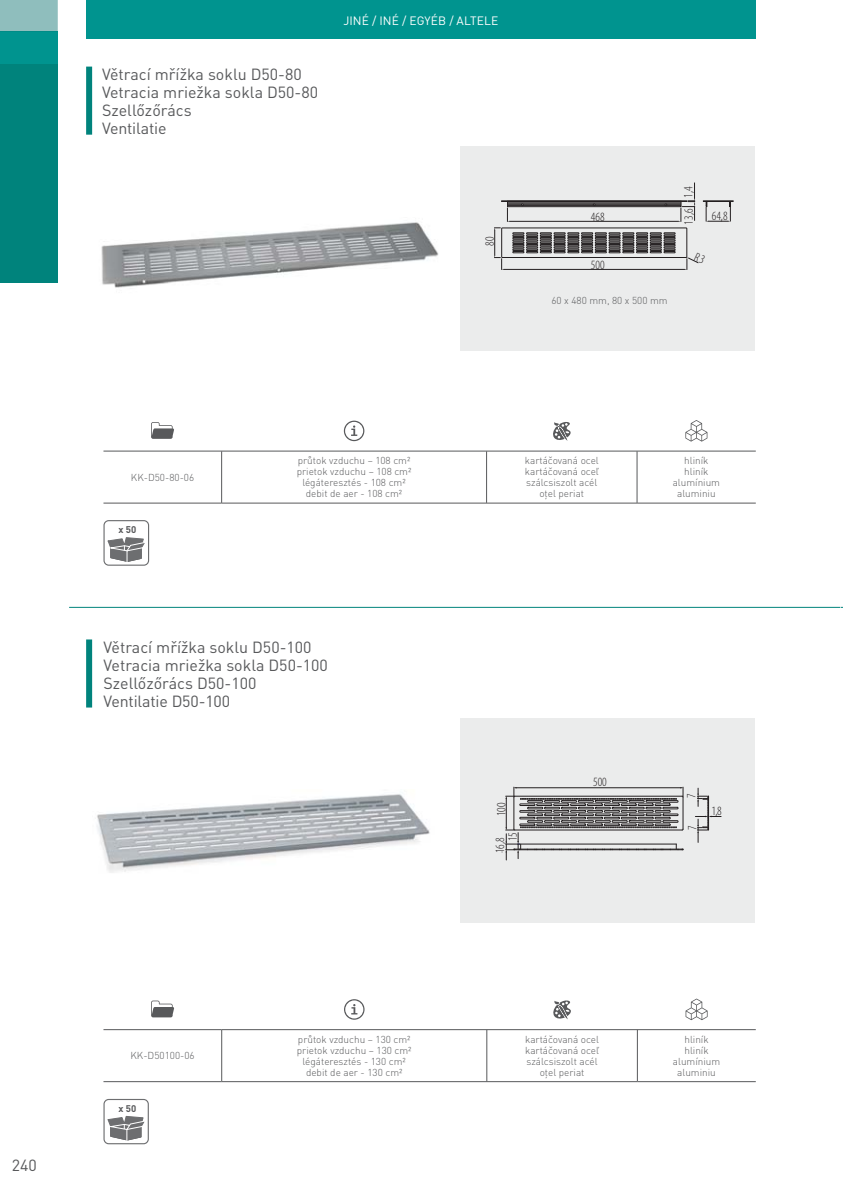
<style>
.page{position:relative;width:843px;height:1192px;background:#fff}
.page>*{position:absolute;margin:0;border:0;box-sizing:border-box;transform-origin:0 0}
.t1{font:16px/18px "DIN Pro";color:#58595b}
.t2{font:300 condensed 12.6px/12.8px "Myriad Pro";color:#231f20}
.t3{font:12px "DIN Pro";letter-spacing:.01em;color:#fff}
.t4{font:300 10px/11px "DIN Pro";color:#58595b;text-align:center}
.t5{font:700 9.6px "DIN Pro";color:#58595b}
</style>
<div class="page">
<hr style="left:69px;top:607px;width:771px;height:1px;background:#00837c">
<div style="left:0;top:64px;width:58px;height:218px;background:#00837c"></div>
<div style="left:0;top:31px;width:58px;height:33px;background:#00948f"></div>
<div style="left:0;top:0;width:58px;height:31px;background:#8fbebd"></div>
<div style="left:86px;top:0;width:669px;height:38px;background:#00948f"></div>
<div style="left:460px;top:719px;width:295px;height:204px;background:#ebecec"></div>
<div style="left:86px;top:639px;width:6px;height:68px;background:#00837c"></div>
<div style="left:86px;top:67px;width:6px;height:68px;background:#00837c"></div>
<div style="left:460px;top:146px;width:294px;height:204px;background:#ebecec"></div>
<img style="left:97px;top:794px;width:333px;height:79px">
<svg style="left:695px;top:788px;width:26px;height:54px"></svg>
<svg style="left:502px;top:787px;width:181px;height:73px"></svg>
<img style="left:101px;top:222px;width:338px;height:66px">
<div style="left:703px;top:201px;width:30px;height:1px;border:1px solid #231f20"></div>
<div style="left:103px;top:520px;width:46px;height:45px;border:1px solid #6d6e70;border-radius:5px"></div>
<svg style="left:107px;top:537px;width:40px;height:26px"></svg>
<div style="left:103px;top:1098px;width:46px;height:46px;border:1px solid #6d6e70;border-radius:5px"></div>
<svg style="left:107px;top:1115px;width:38px;height:26px"></svg>
<hr style="left:486px;top:451px;width:1px;height:52px;background:#58595b">
<hr style="left:222px;top:503px;width:415px;height:1px;background:#58595b">
<hr style="left:221px;top:451px;width:1px;height:52px;background:#58595b">
<hr style="left:103px;top:503px;width:119px;height:1px;background:#58595b">
<hr style="left:103px;top:451px;width:652px;height:1px;background:#58595b">
<hr style="left:636px;top:451px;width:1px;height:52px;background:#58595b">
<hr style="left:637px;top:503px;width:118px;height:1px;background:#58595b">
<svg style="left:151px;top:422px;width:23px;height:17px"></svg>
<svg style="left:344px;top:420px;width:20px;height:21px"></svg>
<svg style="left:553px;top:422px;width:17px;height:19px"></svg>
<svg style="left:685px;top:420px;width:22px;height:21px"></svg>
<hr style="left:486px;top:1029px;width:1px;height:52px;background:#58595b">
<hr style="left:222px;top:1081px;width:415px;height:1px;background:#58595b">
<hr style="left:221px;top:1029px;width:1px;height:52px;background:#58595b">
<hr style="left:103px;top:1081px;width:119px;height:1px;background:#58595b">
<hr style="left:103px;top:1029px;width:119px;height:1px;background:#58595b">
<hr style="left:222px;top:1029px;width:533px;height:1px;background:#58595b">
<hr style="left:637px;top:1029px;width:1px;height:52px;background:#58595b">
<hr style="left:637px;top:1081px;width:118px;height:1px;background:#58595b">
<svg style="left:151px;top:1000px;width:23px;height:17px"></svg>
<svg style="left:344px;top:999px;width:20px;height:20px"></svg>
<svg style="left:553px;top:1000px;width:18px;height:19px"></svg>
<svg style="left:685px;top:998px;width:22px;height:22px"></svg>
<svg style="left:494px;top:182px;width:237px;height:88px"></svg>
<h1 class="t1" style="left:102px;top:67px;width:217px">Větrací mřížka soklu D50-80<br>Vetracia mriežka sokla D50-80<br>Szellőzőrács<br>Ventilatie</h1>
<p class="t3" style="left:343px;top:16px;width:156px">JINÉ / INÉ / EGYÉB / ALTELE</p>
<p class="t2" style="left:483px;top:246px;width:11px;rotate:-90deg">80</p>
<p class="t2" style="left:591px;top:210px;width:15px">468</p>
<p class="t2" style="left:591px;top:258px;width:15px">500</p>
<p class="t4" style="left:551px;top:296px;width:118px">60 x 480 mm, 80 x 500 mm</p>
<p class="t2" style="left:682px;top:224px;width:40px;rotate:-90deg">13,6 1,4</p>
<p class="t2" style="left:711px;top:209px;width:17px">64,8</p>
<p class="t4" style="left:131px;top:473px;width:65px">KK-D50-80-06</p>
<p class="t5" style="left:119px;top:526px;width:19px">x 50</p>
<p class="t4" style="left:297px;top:456px;width:116px">průtok vzduchu – 108 cm² prietok vzduchu – 108 cm² légáteresztés - 108 cm² debit de aer - 108 cm²</p>
<p class="t4" style="left:525px;top:456px;width:75px">kartáčovaná ocel kartáčovaná oceľ szálcsiszolt acél oțel periat</p>
<p class="t4" style="left:672px;top:456px;width:49px">hliník hliník alumínium aluminiu</p>
<h1 class="t1" style="left:103px;top:639px;width:226px">Větrací mřížka soklu D50-100<br>Vetracia mriežka sokla D50-100<br>Szellőzőrács D50-100<br>Ventilatie D50-100</h1>
<p class="t2" style="left:496px;top:816px;width:15px;rotate:-90deg">100</p>
<p class="t2" style="left:495px;top:841px;width:10px;text-indent:-12px;rotate:-90deg">16,8<br>15</p>
<p class="t2" style="left:593px;top:777px;width:15px">500</p>
<p class="t2" style="left:686px;top:798px;width:6px;rotate:-90deg">7</p>
<p class="t2" style="left:687px;top:830px;width:6px;rotate:-90deg">7</p>
<p class="t2" style="left:711px;top:806px;width:12px">1,8</p>
<h1 class="t1" style="left:12px;top:1158px;width:27px">240</h1>
<p class="t4" style="left:130px;top:1051px;width:66px">KK-D50100-06</p>
<p class="t5" style="left:118px;top:1104px;width:19px">x 50</p>
<p class="t4" style="left:297px;top:1035px;width:116px">průtok vzduchu – 130 cm² prietok vzduchu – 130 cm² légáteresztés - 130 cm² debit de aer - 130 cm²</p>
<p class="t4" style="left:525px;top:1035px;width:75px">kartáčovaná ocel kartáčovaná oceľ szálcsiszolt acél oțel periat</p>
<p class="t4" style="left:673px;top:1035px;width:49px">hliník hliník alumínium aluminiu</p>
</div>
